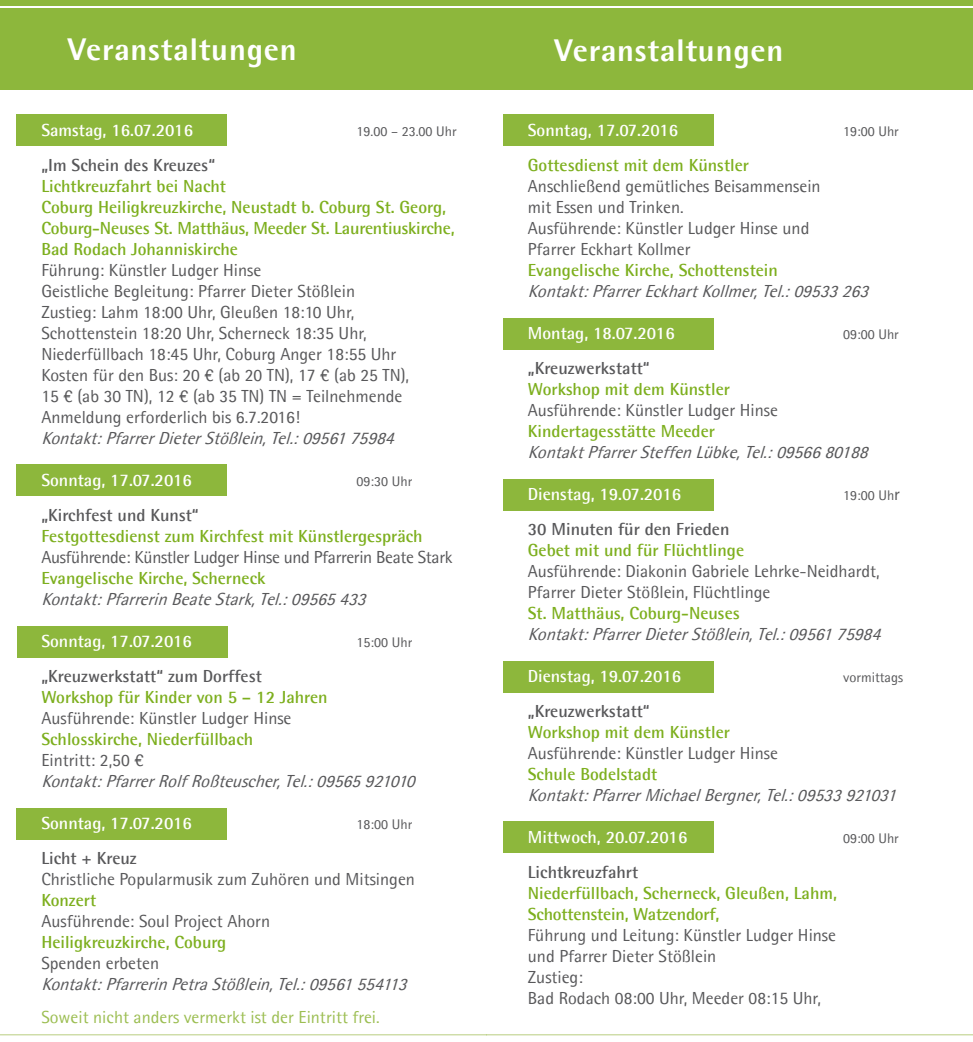
<style>
.page{position:relative;width:973px;height:1042px;background:#fff}
.page>*{position:absolute;margin:0;border:0;box-sizing:border-box;transform-origin:0 0}
.t1{font:800 31.5px "Agfa Rotis Semisans";letter-spacing:.025em;color:#fff}
.t2{font:17.5px/21px "Agfa Rotis Semisans";color:#58585a}
.t3{font:700 17.5px/21px "Agfa Rotis Semisans";color:#7daf1e}
.t4{font:italic 17.5px "Agfa Rotis Semisans";color:#58585a}
.t5{font:700 17.5px "Agfa Rotis Semisans";color:#fff}
.t6{font:700 17.5px "Agfa Rotis Semisans";color:#58585a}
.t7{font:17.5px "Agfa Rotis Semisans";letter-spacing:-.02em;color:#58585a}
.t8{font:17.5px "Agfa Rotis Semisans";color:#9cbe52}
.t9{font:14px "Agfa Rotis Semisans";color:#58585a}
.s1{font-size:17.5px}
</style>
<div class="page">
<div style="left:0;top:0;width:486px;height:89px;background:#8db73c"></div>
<hr style="left:0;top:6px;width:486px;height:2px;background:#fff">
<hr style="left:0;top:1034px;width:486px;height:1px;background:#b8ce80">
<div style="left:486px;top:0;width:486px;height:89px;background:#8db73c"></div>
<hr style="left:486px;top:6px;width:486px;height:2px;background:#fff">
<hr style="left:486px;top:1034px;width:486px;height:1px;background:#b8ce80">
<div style="left:17px;top:808px;width:210px;height:32px;background:#8db73c"></div>
<div style="left:17px;top:626px;width:210px;height:32px;background:#8db73c"></div>
<div style="left:16px;top:465px;width:211px;height:31px;background:#8db73c"></div>
<div style="left:17px;top:114px;width:210px;height:32px;background:#8db73c"></div>
<div style="left:503px;top:821px;width:210px;height:31px;background:#8db73c"></div>
<div style="left:503px;top:661px;width:210px;height:32px;background:#8db73c"></div>
<div style="left:503px;top:480px;width:210px;height:31px;background:#8db73c"></div>
<div style="left:503px;top:318px;width:210px;height:31px;background:#8db73c"></div>
<div style="left:503px;top:114px;width:210px;height:32px;background:#8db73c"></div>
<h1 class="t1" style="left:68px;top:30px;width:230px">Veranstaltungen</h1>
<h1 class="t1" style="left:554px;top:30px;width:230px">Veranstaltungen</h1>
<p class="t5" style="left:41px;top:119px;width:153px">Samstag, 16.07.2016</p>
<p class="t9" style="left:356px;top:123px;width:102px">19.00 – 23.00 Uhr</p>
<p class="t6" style="left:41px;top:154px;width:175px">„Im Schein des Kreuzes“</p>
<p class="t3" style="left:41px;top:175px;width:415px">Lichtkreuzfahrt bei Nacht<br>Coburg Heiligkreuzkirche, Neustadt b. Coburg St. Georg, Coburg-Neuses St. Matthäus, Meeder St. Laurentiuskirche, Bad Rodach Johanniskirche</p>
<p class="t2" style="left:41px;top:260px;width:369px">Führung: Künstler Ludger Hinse<br>Geistliche Begleitung: Pfarrer Dieter Stößlein Zustieg: Lahm 18:00 Uhr, Gleußen 18:10 Uhr, Schottenstein 18:20 Uhr, Scherneck 18:35 Uhr, Niederfüllbach 18:45 Uhr, Coburg Anger 18:55 Uhr Kosten für den Bus: 20 € (ab 20 TN), 17 € (ab 25 TN), 15 € (ab 30 TN), 12 € (ab 35 TN) TN = Teilnehmende Anmeldung erforderlich bis 6.7.2016!</p>
<p class="t4" style="left:41px;top:428px;width:359px">Kontakt:PfarrerDieterStößlein,Tel.:0956175984</p>
<p class="t5" style="left:41px;top:469px;width:152px">Sonntag, 17.07.2016</p>
<p class="t9" style="left:356px;top:473px;width:57px">09:30 Uhr</p>
<p class="t6" style="left:41px;top:504px;width:159px">„Kirchfest und Kunst“</p>
<p class="t3" style="left:41px;top:525px;width:383px">Festgottesdienst zum Kirchfest mit Künstlergespräch</p>
<p class="t7" style="left:41px;top:547px;width:413px">Ausführende: Künstler Ludger Hinse und Pfarrerin Beate Stark</p>
<p class="t3" style="left:41px;top:567px;width:226px">Evangelische Kirche, Scherneck</p>
<p class="t4" style="left:41px;top:589px;width:331px">Kontakt:PfarrerinBeateStark,Tel.:09565433</p>
<p class="t5" style="left:41px;top:630px;width:152px">Sonntag, 17.07.2016</p>
<p class="t9" style="left:356px;top:634px;width:57px">15:00 Uhr</p>
<p class="t6" style="left:41px;top:665px;width:222px">„Kreuzwerkstatt“ zum Dorffest</p>
<p class="t3" style="left:41px;top:686px;width:288px">Workshop für Kinder von 5 – 12 Jahren</p>
<p class="t2" style="left:41px;top:708px;width:251px">Ausführende: Künstler Ludger Hinse</p>
<p class="t3" style="left:41px;top:728px;width:213px">Schlosskirche, Niederfüllbach</p>
<p class="t2" style="left:41px;top:750px;width:104px">Eintritt: 2,50 €</p>
<p class="t4" style="left:41px;top:771px;width:380px">Kontakt:PfarrerRolfRoßteuscher,Tel.:09565921010</p>
<p class="t5" style="left:41px;top:812px;width:152px">Sonntag, 17.07.2016</p>
<p class="t9" style="left:356px;top:816px;width:57px">18:00 Uhr</p>
<p class="t6" style="left:41px;top:847px;width:97px">Licht + Kreuz</p>
<p class="t2" style="left:41px;top:869px;width:375px">Christliche Popularmusik zum Zuhören und Mitsingen</p>
<p class="t3" style="left:41px;top:889px;width:56px">Konzert</p>
<p class="t2" style="left:41px;top:911px;width:230px">Ausführende: Soul Project Ahorn</p>
<p class="t3" style="left:41px;top:931px;width:186px">Heiligkreuzkirche, Coburg</p>
<p class="t2" style="left:41px;top:953px;width:119px">Spenden erbeten</p>
<p class="t4" style="left:41px;top:974px;width:372px">Kontakt:PfarrerinPetraStößlein,Tel.:09561554113</p>
<p class="t8" style="left:41px;top:1006px;width:340px">Soweit nicht anders vermerkt ist der Eintritt frei.</p>
<p class="t5" style="left:527px;top:119px;width:152px">Sonntag, 17.07.2016</p>
<p class="t9" style="left:842px;top:123px;width:57px">19:00 Uhr</p>
<p class="t3" style="left:527px;top:154px;width:222px">Gottesdienst mit dem Künstler</p>
<p class="t2" style="left:527px;top:176px;width:294px">Anschließend gemütliches Beisammensein mit Essen und Trinken.<br>Ausführende: Künstler Ludger Hinse und<br>Pfarrer Eckhart Kollmer</p>
<p class="t3" style="left:527px;top:259px;width:251px">Evangelische Kirche, Schottenstein</p>
<p class="t4" style="left:527px;top:281px;width:347px">Kontakt:PfarrerEckhartKollmer,Tel.:09533263</p>
<p class="t5" style="left:527px;top:322px;width:148px">Montag, 18.07.2016</p>
<p class="t9" style="left:842px;top:326px;width:57px">09:00 Uhr</p>
<p class="t6" style="left:527px;top:357px;width:123px">„Kreuzwerkstatt“</p>
<p class="t3" style="left:527px;top:378px;width:203px">Workshop mit dem Künstler</p>
<p class="t2" style="left:527px;top:400px;width:251px">Ausführende: Künstler Ludger Hinse</p>
<p class="t3" style="left:527px;top:420px;width:188px">Kindertagesstätte Meeder</p>
<p class="t4" style="left:527px;top:442px;width:347px">KontaktPfarrerSteffenLübke,Tel.:0956680188</p>
<p class="t5" style="left:527px;top:483px;width:155px">Dienstag, 19.07.2016</p>
<p class="t9" style="left:842px;top:487px;width:59px">19:00 Uh<span class="s1">r</span></p>
<p class="t6" style="left:527px;top:518px;width:203px">30 Minuten für den Frieden</p>
<p class="t3" style="left:527px;top:539px;width:218px">Gebet mit und für Flüchtlinge</p>
<p class="t2" style="left:527px;top:561px;width:353px">Ausführende: Diakonin Gabriele Lehrke-Neidhardt,<br>Pfarrer Dieter Stößlein, Flüchtlinge</p>
<p class="t3" style="left:527px;top:602px;width:213px">St. Matthäus, Coburg-Neuses</p>
<p class="t4" style="left:527px;top:624px;width:359px">Kontakt:PfarrerDieterStößlein,Tel.:0956175984</p>
<p class="t5" style="left:527px;top:665px;width:155px">Dienstag, 19.07.2016</p>
<p class="t9" style="left:842px;top:669px;width:61px">vormittags</p>
<p class="t6" style="left:527px;top:700px;width:123px">„Kreuzwerkstatt“</p>
<p class="t3" style="left:527px;top:721px;width:203px">Workshop mit dem Künstler</p>
<p class="t2" style="left:527px;top:743px;width:251px">Ausführende: Künstler Ludger Hinse</p>
<p class="t3" style="left:527px;top:763px;width:131px">Schule Bodelstadt</p>
<p class="t4" style="left:527px;top:785px;width:375px">Kontakt:PfarrerMichaelBergner,Tel.:09533921031</p>
<p class="t5" style="left:527px;top:826px;width:161px">Mittwoch, 20.07.2016</p>
<p class="t9" style="left:842px;top:830px;width:57px">09:00 Uhr</p>
<p class="t6" style="left:527px;top:861px;width:112px">Lichtkreuzfahrt</p>
<p class="t3" style="left:527px;top:882px;width:310px">Niederfüllbach, Scherneck, Gleußen, Lahm,<br>Schottenstein, Watzendorf,</p>
<p class="t2" style="left:527px;top:925px;width:309px">Führung und Leitung: Künstler Ludger Hinse und Pfarrer Dieter Stößlein<br>Zustieg:<br>Bad Rodach 08:00 Uhr, Meeder 08:15 Uhr,</p>
</div>
